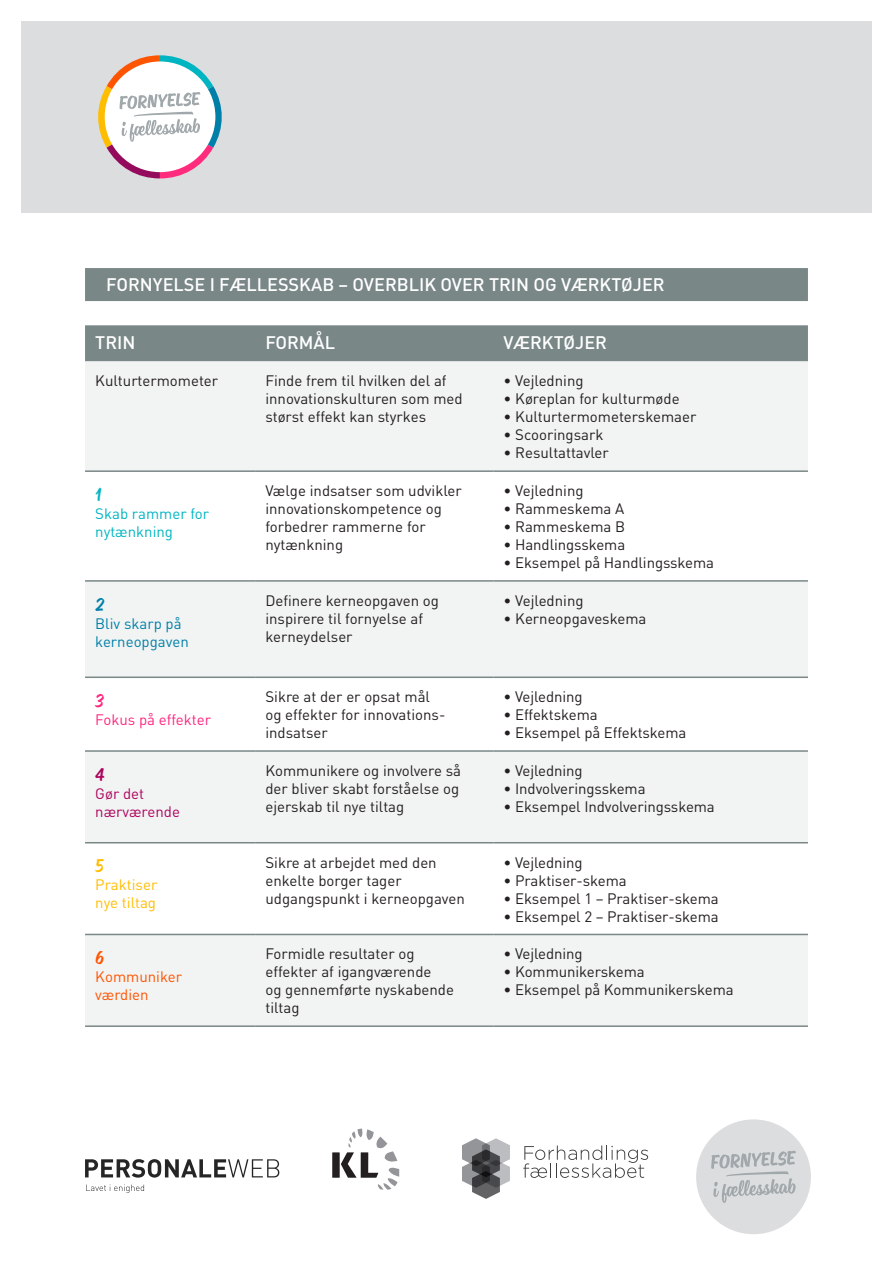
<style>
.page{position:relative;width:893px;height:1263px;background:#fff}
.page>*{position:absolute;margin:0;border:0;box-sizing:border-box;transform-origin:0 0}
.t1{font:22.5px "Sanelma";color:#00b5c2}
.t2{font:22.5px "Sanelma";color:#0080a9}
.t3{font:22.5px "Sanelma";color:#ff2680}
.t4{font:22.5px "Sanelma";color:#ad055e}
.t5{font:22.5px "Sanelma";color:#ffbd00}
.t6{font:22.5px "Sanelma";color:#ff5400}
.t7{font:500 18px "DIN";color:#fff}
.t8{font:15px/18px "DIN";color:#231f20}
.t9{font:15px/18px "DIN";color:#00b5c2}
.t10{font:15px/18px "DIN";color:#0080a8}
.t11{font:15px/18px "DIN";color:#ffbd00}
.t12{font:15px/18px "DIN";color:#ff5400}
.t13{font:15px/18px "DIN";color:#ad055e}
.t14{font:15px "DIN";color:#ff2680}
</style>
<div class="page">
<div style="left:21px;top:21px;width:851px;height:192px;background:#dcdddf"></div>
<svg style="left:85px;top:1159px;width:194px;height:18px"></svg>
<svg style="left:86px;top:1184px;width:58px;height:9px"></svg>
<div style="left:696px;top:1119px;width:115px;height:115px;background:#dcdddf;border-radius:50%"></div>
<svg style="left:711px;top:1151px;width:85px;height:52px"></svg>
<div style="left:332px;top:1152px;width:8px;height:26px;background:#231f20"></div>
<svg style="left:341px;top:1128px;width:58px;height:62px"></svg>
<svg style="left:98px;top:55px;width:124px;height:123px"></svg>
<svg style="left:523px;top:1145px;width:125px;height:33px"></svg>
<svg style="left:462px;top:1138px;width:48px;height:61px"></svg>
<div style="left:85px;top:268px;width:723px;height:33px;background:#7a8787"></div>
<div style="left:85px;top:325px;width:723px;height:36px;background:#7a8787"></div>
<svg style="left:85px;top:361px;width:723px;height:664px;fill:#f2f3f3"></svg>
<hr style="left:85px;top:470px;width:170px;height:2px;background:#7a8787">
<hr style="left:255px;top:470px;width:238px;height:2px;background:#7a8787">
<hr style="left:493px;top:470px;width:315px;height:2px;background:#7a8787">
<hr style="left:85px;top:580px;width:170px;height:2px;background:#7a8787">
<hr style="left:255px;top:580px;width:238px;height:2px;background:#7a8787">
<hr style="left:493px;top:580px;width:315px;height:2px;background:#7a8787">
<hr style="left:85px;top:676px;width:170px;height:2px;background:#7a8787">
<hr style="left:255px;top:676px;width:238px;height:2px;background:#7a8787">
<hr style="left:493px;top:676px;width:315px;height:2px;background:#7a8787">
<hr style="left:85px;top:750px;width:170px;height:2px;background:#7a8787">
<hr style="left:255px;top:750px;width:238px;height:2px;background:#7a8787">
<hr style="left:493px;top:750px;width:315px;height:2px;background:#7a8787">
<hr style="left:85px;top:842px;width:170px;height:1px;background:#7a8787">
<hr style="left:255px;top:842px;width:238px;height:1px;background:#7a8787">
<hr style="left:493px;top:842px;width:315px;height:1px;background:#7a8787">
<hr style="left:85px;top:934px;width:170px;height:1px;background:#7a8787">
<hr style="left:85px;top:1025px;width:170px;height:2px;background:#7a8787">
<hr style="left:255px;top:934px;width:238px;height:1px;background:#7a8787">
<hr style="left:255px;top:1025px;width:238px;height:2px;background:#7a8787">
<hr style="left:493px;top:934px;width:315px;height:1px;background:#7a8787">
<hr style="left:493px;top:1025px;width:315px;height:2px;background:#7a8787">
<p class="t7" style="left:106px;top:273px;width:560px">FORNYELSE I FÆLLESSKAB – OVERBLIK OVER TRIN OG VÆRKTØJER</p>
<p class="t7" style="left:95px;top:331px;width:42px">TRIN</p>
<p class="t7" style="left:265px;top:331px;width:71px">FORMÅL</p>
<p class="t7" style="left:503px;top:331px;width:105px">VÆRKTØJER</p>
<p class="t8" style="left:95px;top:372px;width:124px">Kulturtermometer</p>
<p class="t8" style="left:265px;top:372px;width:199px">Finde frem til hvilken del af innovationskulturen som med størst effekt kan styrkes</p>
<p class="t8" style="left:503px;top:372px;width:82px">• Vejledning</p>
<p class="t8" style="left:503px;top:390px;width:178px">• Køreplan for kulturmøde</p>
<p class="t8" style="left:503px;top:408px;width:194px">• Kulturtermometerskemaer</p>
<p class="t8" style="left:503px;top:426px;width:101px">• Scooringsark</p>
<p class="t8" style="left:503px;top:444px;width:107px">• Resultattavler</p>
<h1 class="t1" style="left:95px;top:479px;width:7px">1</h1>
<p class="t9" style="left:95px;top:504px;width:115px">Skab rammer for nytænkning</p>
<h1 class="t2" style="left:95px;top:589px;width:10px">2</h1>
<p class="t10" style="left:95px;top:614px;width:95px">Bliv skarp på kerneopgaven</p>
<h1 class="t3" style="left:95px;top:685px;width:10px">3</h1>
<p class="t14" style="left:95px;top:710px;width:117px">Fokus på effekter</p>
<h1 class="t4" style="left:95px;top:759px;width:11px">4</h1>
<p class="t13" style="left:95px;top:784px;width:86px">Gør det nærværende</p>
<h1 class="t5" style="left:95px;top:851px;width:10px">5</h1>
<p class="t11" style="left:95px;top:876px;width:64px">Praktiser nye tiltag</p>
<h1 class="t6" style="left:95px;top:942px;width:10px">6</h1>
<p class="t12" style="left:95px;top:967px;width:88px">Kommuniker værdien</p>
<p class="t8" style="left:265px;top:481px;width:198px">Vælge indsatser som udvikler innovationskompetence og forbedrer rammerne for nytænkning</p>
<p class="t8" style="left:503px;top:481px;width:82px">• Vejledning</p>
<p class="t8" style="left:503px;top:499px;width:122px">• Rammeskema A</p>
<p class="t8" style="left:503px;top:517px;width:123px">• Rammeskema B</p>
<p class="t8" style="left:503px;top:535px;width:123px">• Handlingsskema</p>
<p class="t8" style="left:503px;top:553px;width:212px">• Eksempel på Handlingsskema</p>
<p class="t8" style="left:265px;top:591px;width:175px">Definere kerneopgaven og inspirere til fornyelse af kerneydelser</p>
<p class="t8" style="left:503px;top:591px;width:82px">• Vejledning</p>
<p class="t8" style="left:503px;top:609px;width:144px">• Kerneopgaveskema</p>
<p class="t8" style="left:265px;top:687px;width:182px">Sikre at der er opsat mål og effekter for innovations&shy;indsatser</p>
<p class="t8" style="left:503px;top:687px;width:81px">• Vejledning</p>
<p class="t8" style="left:503px;top:705px;width:96px">• Effektskema</p>
<p class="t8" style="left:503px;top:723px;width:184px">• Eksempel på Effektskema</p>
<p class="t8" style="left:265px;top:761px;width:197px">Kommunikere og involvere så der bliver skabt forståelse og ejerskab til nye tiltag</p>
<p class="t8" style="left:503px;top:761px;width:81px">• Vejledning</p>
<p class="t8" style="left:503px;top:779px;width:144px">• Indvolveringsskema</p>
<p class="t8" style="left:503px;top:797px;width:213px">• Eksempel Indvolveringsskema</p>
<p class="t8" style="left:265px;top:853px;width:201px">Sikre at arbejdet med den enkelte borger tager udgangspunkt i kerneopgaven</p>
<p class="t8" style="left:503px;top:853px;width:81px">• Vejledning</p>
<p class="t8" style="left:503px;top:871px;width:125px">• Praktiser-skema</p>
<p class="t8" style="left:503px;top:889px;width:217px">• Eksempel 1 – Praktiser-skema</p>
<p class="t8" style="left:503px;top:907px;width:217px">• Eksempel 2 – Praktiser-skema</p>
<p class="t8" style="left:265px;top:945px;width:190px">Formidle resultater og effekter af igangværende<br>og gennemførte nyskabende tiltag</p>
<p class="t8" style="left:503px;top:945px;width:81px">• Vejledning</p>
<p class="t8" style="left:503px;top:963px;width:143px">• Kommunikerskema</p>
<p class="t8" style="left:503px;top:981px;width:232px">• Eksempel på Kommunikerskema</p>
</div>
